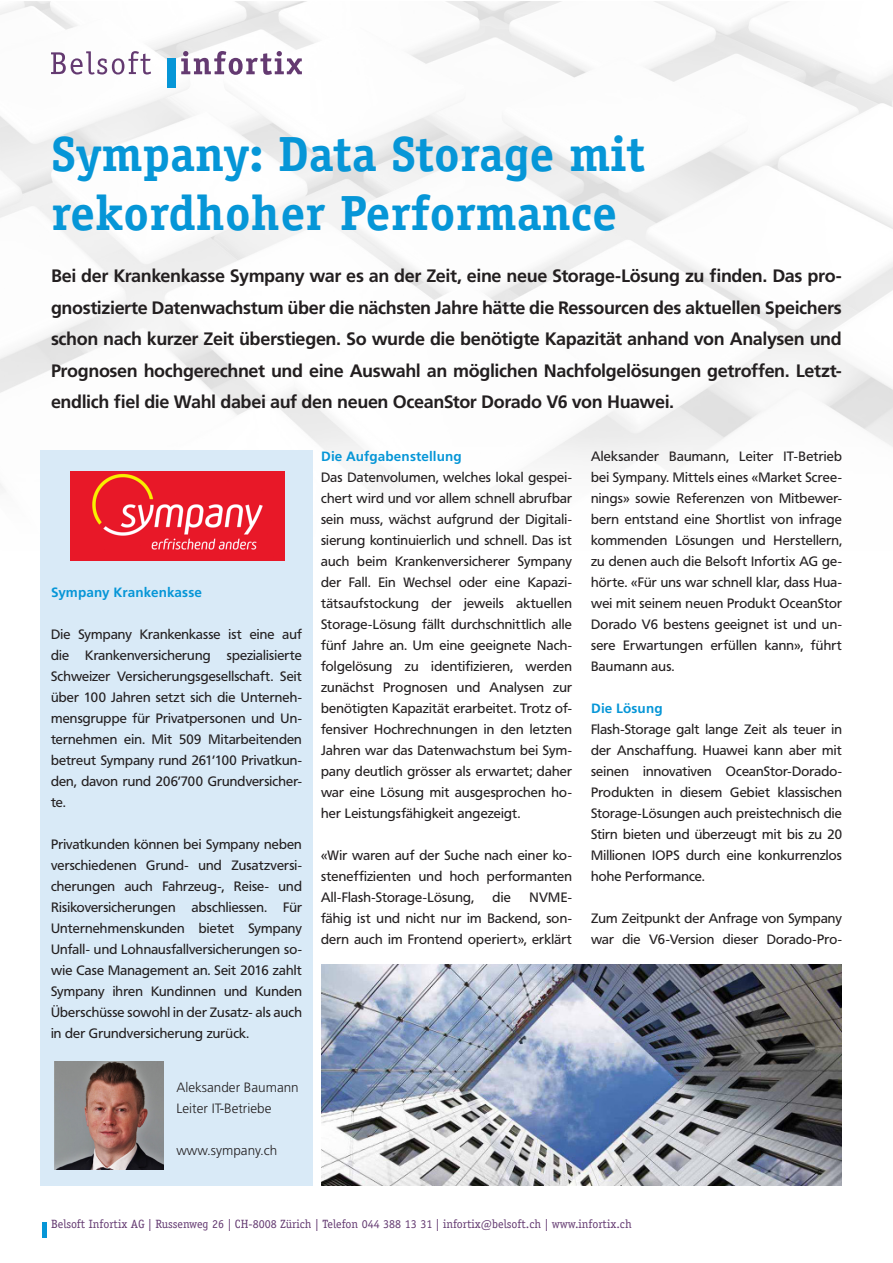
<style>
.page{position:relative;width:893px;height:1263px;background:#fff}
.page>*{position:absolute;margin:0;border:0;box-sizing:border-box;transform-origin:0 0}
.t1{font:700 49.5px "Officina Serif Std";color:#0696d7}
.t2{font:700 18px/31.5px "Frutiger LT Std";letter-spacing:-.025em;color:#231f20;text-align:justify}
.Aufzählung{font:13.5px/21px "Frutiger BQ";letter-spacing:.015em;color:#231f20;text-align:justify}
.Lauftext{font:13.5px/21px "Frutiger BQ";letter-spacing:.01em;color:#231f20;text-align:justify}
.t3{font:300 13.5px/21px "Frutiger LT Std";color:#231f20}
.Titel_im_Lauftext{font:700 13.5px "Frutiger LT Std";letter-spacing:.01em;color:#0696d7}
.t4{font:12px "Officina Serif Std";color:#643a71}
</style>
<div class="page">
<img style="left:0;top:1px;width:893px;height:490px">
<div style="left:40px;top:450px;width:273px;height:735px;background:#d9eaf7"></div>
<svg style="left:51px;top:51px;width:100px;height:24px"></svg>
<div style="left:167px;top:58px;width:9px;height:30px;background:#0696d7"></div>
<svg style="left:181px;top:51px;width:121px;height:24px"></svg>
<img style="left:70px;top:471px;width:214px;height:90px">
<img style="left:54px;top:1061px;width:110px;height:108px">
<hr style="left:43px;top:1222px;width:4px;height:16px;background:#0696d7">
<img style="left:321px;top:965px;width:521px;height:220px">
<p class="t1" style="left:51px;top:123px;width:595px">Sympany: Data Storage mit</p>
<p class="t1" style="left:51px;top:182px;width:567px">rekordhoher Performance</p>
<p class="t2" style="left:51px;top:260px;width:792px">Bei der Krankenkasse Sympany war es an der Zeit, eine neue Storage-Lösung zu finden. Das pro&shy;gnostizierte Datenwachstum über die nächsten Jahre hätte die Ressourcen des aktuellen Speichers schon nach kurzer Zeit überstiegen. So wurde die benötigte Kapazität anhand von Analysen und Prognosen hochgerechnet und eine Auswahl an möglichen Nachfolgelösungen getroffen. Letzt&shy;endlich fiel die Wahl dabei auf den neuen OceanStor Dorado V6 von Huawei.</p>
<p class="Titel_im_Lauftext" style="left:51px;top:584px;width:153px">Sympany Krankenkasse</p>
<p class="Lauftext" style="left:51px;top:624px;width:252px">Die Sympany Krankenkasse ist eine auf die Krankenversicherung spezialisierte Schweizer Versicherungsgesellschaft. Seit über 100 Jahren setzt sich die Unterneh&shy;mensgruppe für Privatpersonen und Un&shy;ternehmen ein. Mit 509 Mitarbeitenden betreut Sympany rund 261’100 Privatkun&shy;den, davon rund 206’700 Grundversicher&shy;te.</p>
<p class="Lauftext" style="left:51px;top:834px;width:252px">Privatkunden können bei Sympany neben verschiedenen Grund- und Zusatzversi&shy;cherungen auch Fahrzeug-, Reise- und Risikoversicherungen abschliessen. Für Unternehmenskunden bietet Sympany Unfall- und Lohnausfallversicherungen so&shy;wie Case Management an. Seit 2016 zahlt Sympany ihren Kundinnen und Kunden Überschüsse sowohl in der Zusatz- als auch in der Grundversicherung zurück.</p>
<p class="t3" style="left:176px;top:1077px;width:124px">Aleksander Baumann<br>Leiter IT-Betriebe</p>
<p class="t3" style="left:176px;top:1140px;width:102px">www.sympany.ch</p>
<p class="Titel_im_Lauftext" style="left:321px;top:448px;width:142px">Die Aufgabenstellung</p>
<p class="Aufzählung" style="left:321px;top:466px;width:252px">Das Datenvolumen, welches lokal gespei&shy;chert wird und vor allem schnell abrufbar sein muss, wächst aufgrund der Digitali&shy;sierung kontinuierlich und schnell. Das ist auch beim Krankenversicherer Sympany der Fall. Ein Wechsel oder eine Kapazi&shy;tätsaufstockung der jeweils aktuellen Storage-Lösung fällt durchschnittlich alle fünf Jahre an. Um eine geeignete Nach&shy;folgelösung zu identifizieren, werden zunächst Prognosen und Analysen zur benötigten Kapazität erarbeitet. Trotz of&shy;fensiver Hochrechnungen in den letzten Jahren war das Datenwachstum bei Sym&shy;pany deutlich grösser als erwartet; daher war eine Lösung mit ausgesprochen ho&shy;her Leistungsfähigkeit angezeigt.</p>
<p class="Aufzählung" style="left:321px;top:844px;width:252px">«Wir waren auf der Suche nach einer ko&shy;steneffizienten und hoch performanten All-Flash-Storage-Lösung,</p>
<p class="Aufzählung" style="left:493px;top:886px;width:20px">die</p>
<p class="Aufzählung" style="left:321px;top:886px;width:252px;text-indent:208px">NVME&shy;fähig ist und nicht nur im Backend, son&shy;dern auch im Frontend operiert», erklärt</p>
<p class="Aufzählung" style="left:591px;top:445px;width:252px">Aleksander Baumann, Leiter IT-Betrieb bei Sympany. Mittels eines «Market Scree&shy;nings» sowie Referenzen von Mitbewer&shy;bern entstand eine Shortlist von infrage kommenden Lösungen und Herstellern, zu denen auch die Belsoft Infortix AG ge&shy;hörte. «Für uns war schnell klar, dass Hua&shy;wei mit seinem neuen Produkt OceanStor Dorado V6 bestens geeignet ist und un&shy;sere Erwartungen erfüllen kann», führt Baumann aus.</p>
<p class="Titel_im_Lauftext" style="left:591px;top:700px;width:73px">Die Lösung</p>
<p class="Lauftext" style="left:591px;top:718px;width:252px">Flash-Storage galt lange Zeit als teuer in der Anschaffung. Huawei kann aber mit seinen innovativen OceanStor-Dorado-Produkten in diesem Gebiet klassischen Storage-Lösungen auch preistechnisch die Stirn bieten und überzeugt mit bis zu 20<br>Millionen IOPS durch eine konkurrenzlos hohe Performance.</p>
<p class="Lauftext" style="left:591px;top:907px;width:252px">Zum Zeitpunkt der Anfrage von Sympany war die V6-Version dieser Dorado-Pro-</p>
<p class="t4" style="left:51px;top:1217px;width:582px">Belsoft Infortix AG | Russenweg 26 | CH-8008 Zürich | Telefon 044 388 13 31 | infortix@belsoft.ch | www.infortix.ch</p>
</div>
